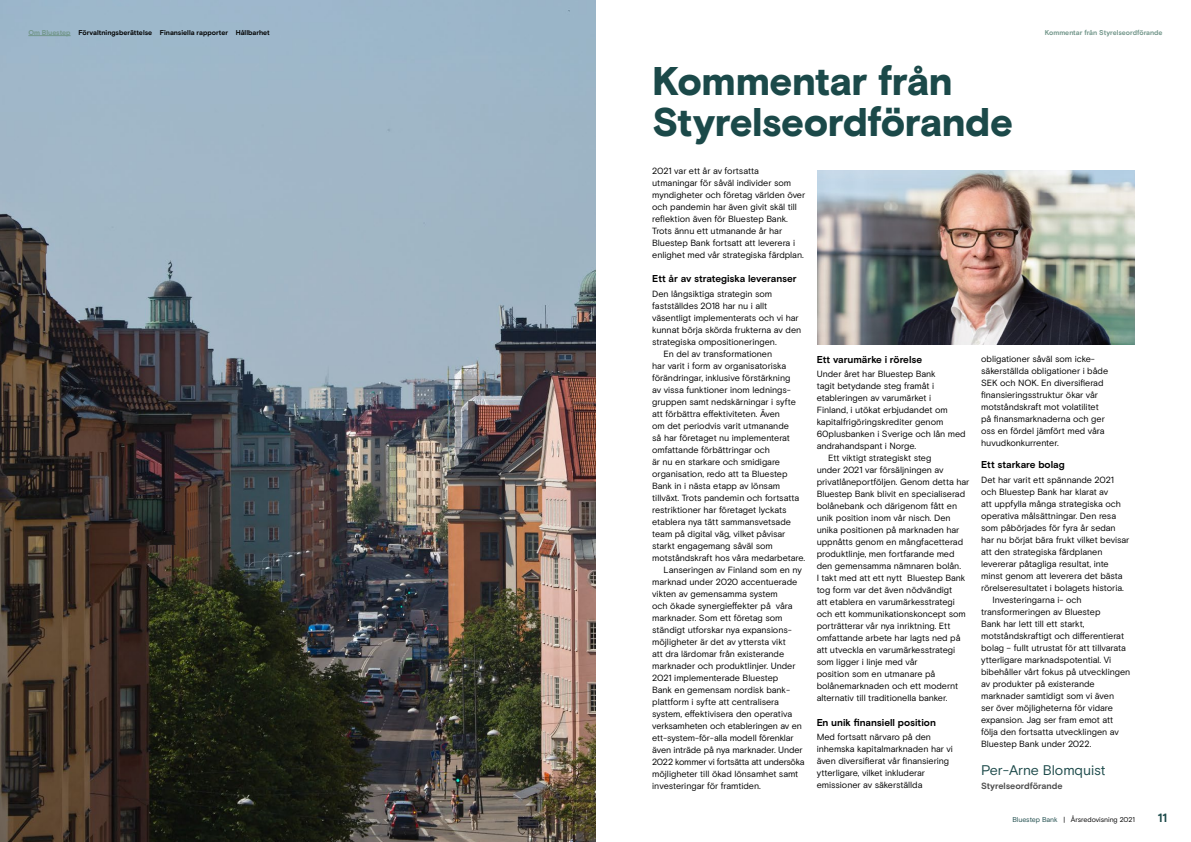
<style>
.page{position:relative;width:1191px;height:842px;background:#fff}
.page>*{position:absolute;margin:0;border:0;box-sizing:border-box;transform-origin:0 0}
.t1{font:900 40px/41px "Basis Grotesque Pro";letter-spacing:-.015em;color:#1b4949}
.t2{font:14px "Basis Grotesque Pro";letter-spacing:-.005em;color:#1b4949}
.t3{font:700 12px "Basis Grotesque Pro";color:#1b4949}
.t4{font:700 10px "Basis Grotesque Pro";color:#000}
.t5{font:9px/12px "Basis Grotesque Pro";letter-spacing:-.01em;color:#000}
.t6{font:9px "Basis Grotesque Pro";letter-spacing:-.03em;color:#000}
.t7{font:700 9px "Basis Grotesque Pro";color:#4d4d4d}
.t8{font:700 7px "Basis Grotesque Pro";color:#000}
.t9{font:7px "Basis Grotesque Pro";letter-spacing:-.01em;color:#000}
.t10{font:700 7px "Basis Grotesque Pro";letter-spacing:-.005em;color:#72968a}
.s1{color:#72968a}
.s2{color:#1b4949}
</style>
<div class="page">
<img style="left:817px;top:170px;width:317px;height:175px">
<img style="left:0;top:0;width:595px;height:842px">
<hr style="left:28px;top:35px;width:43px;height:1px;background:#72968a">
<p class="t8" style="left:28px;top:28px;width:243px"><span class="s1">Om Bluestep</span> Förvaltningsberättelse Finansiella rapporter Hållbarhet</p>
<h1 class="t1" style="left:652px;top:63px;width:362px">Kommentar från<br>Styrelseordförande</h1>
<p class="t10" style="left:1044px;top:28px;width:119px">Kommentar från Styrelseordförande</p>
<p class="t5" style="left:652px;top:165px;width:154px">2021 var ett år av fortsatta utmaningar för såväl individer som myndigheter och företag världen över och pandemin har även givit skäl till reflektion även för Bluestep Bank.<br>Trots ännu ett utmanande år har Bluestep Bank fortsatt att leverera i enlighet med vår strategiska färdplan.</p>
<p class="t4" style="left:652px;top:273px;width:146px">Ett år av strategiska leveranser</p>
<p class="t5" style="left:652px;top:288px;width:122px">Den långsiktiga strategin som</p>
<p class="t5" style="left:652px;top:300px;width:117px">fastställdes 2018 har nu i allt</p>
<p class="t5" style="left:652px;top:312px;width:148px">väsentligt implementerats och vi har</p>
<p class="t5" style="left:652px;top:324px;width:151px">kunnat börja skörda frukterna av den</p>
<p class="t5" style="left:652px;top:336px;width:126px">strategiska ompositioneringen.</p>
<p class="t5" style="left:663px;top:348px;width:110px">En del av transformationen</p>
<p class="t5" style="left:652px;top:360px;width:136px">har varit i form av organisatoriska</p>
<p class="t5" style="left:652px;top:372px;width:140px">förändringar, inklusive förstärkning</p>
<p class="t5" style="left:652px;top:384px;width:140px">av vissa funktioner inom lednings-</p>
<p class="t5" style="left:652px;top:396px;width:145px">gruppen samt nedskärningar i syfte</p>
<p class="t5" style="left:652px;top:408px;width:129px">att förbättra effektiviteten. Även</p>
<p class="t5" style="left:652px;top:420px;width:138px">om det periodvis varit utmanande</p>
<p class="t5" style="left:652px;top:432px;width:139px">så har företaget nu implementerat</p>
<p class="t5" style="left:652px;top:444px;width:119px">omfattande förbättringar och</p>
<p class="t5" style="left:652px;top:456px;width:129px">är nu en starkare och smidigare</p>
<p class="t5" style="left:652px;top:468px;width:137px">organisation, redo att ta Bluestep</p>
<p class="t5" style="left:652px;top:480px;width:129px">Bank in i nästa etapp av lönsam</p>
<p class="t5" style="left:652px;top:492px;width:149px">tillväxt. Trots pandemin och fortsatta</p>
<p class="t5" style="left:652px;top:504px;width:136px">restriktioner har företaget lyckats</p>
<p class="t5" style="left:652px;top:516px;width:140px">etablera nya tätt sammansvetsade</p>
<p class="t5" style="left:652px;top:528px;width:135px">team på digital väg, vilket påvisar</p>
<p class="t5" style="left:652px;top:540px;width:122px">starkt engagemang såväl som</p>
<p class="t5" style="left:652px;top:552px;width:154px">motståndskraft hos våra medarbetare.</p>
<p class="t5" style="left:663px;top:564px;width:140px">Lanseringen av Finland som en ny</p>
<p class="t5" style="left:652px;top:576px;width:147px">marknad under 2020 accentuerade</p>
<p class="t5" style="left:652px;top:588px;width:127px">vikten av gemensamma system</p>
<p class="t5" style="left:652px;top:600px;width:142px">och ökade synergieffekter på våra</p>
<p class="t5" style="left:652px;top:612px;width:132px">marknader. Som ett företag som</p>
<p class="t5" style="left:652px;top:624px;width:141px">ständigt utforskar nya expansions-</p>
<p class="t5" style="left:652px;top:636px;width:135px">möjligheter är det av yttersta vikt</p>
<p class="t5" style="left:652px;top:648px;width:133px">att dra lärdomar från existerande</p>
<p class="t5" style="left:652px;top:660px;width:145px">marknader och produktlinjer. Under</p>
<p class="t5" style="left:652px;top:672px;width:128px">2021 implementerade Bluestep</p>
<p class="t5" style="left:652px;top:684px;width:139px">Bank en gemensam nordisk bank-</p>
<p class="t5" style="left:652px;top:696px;width:128px">plattform i syfte att centralisera</p>
<p class="t5" style="left:652px;top:708px;width:142px">system, effektivisera den operativa</p>
<p class="t5" style="left:652px;top:720px;width:151px">verksamheten och etableringen av en</p>
<p class="t5" style="left:652px;top:732px;width:143px">ett-system-för-alla modell förenklar</p>
<p class="t5" style="left:652px;top:744px;width:152px">även inträde på nya marknader. Under</p>
<p class="t6" style="left:652px;top:757px;width:154px">2022 kommer vi fortsätta att undersöka</p>
<p class="t5" style="left:652px;top:768px;width:148px">möjligheter till ökad lönsamhet samt</p>
<p class="t5" style="left:652px;top:780px;width:110px">investeringar för framtiden.</p>
<p class="t4" style="left:816px;top:353px;width:107px">Ett varumärke i rörelse</p>
<p class="t5" style="left:816px;top:369px;width:121px">Under året har Bluestep Bank</p>
<p class="t5" style="left:816px;top:381px;width:119px">tagit betydande steg framåt i</p>
<p class="t5" style="left:816px;top:393px;width:116px">etableringen av varumärket i</p>
<p class="t5" style="left:816px;top:405px;width:133px">Finland, i utökat erbjudandet om</p>
<p class="t5" style="left:816px;top:416px;width:128px">kapitalfrigöringskrediter genom</p>
<p class="t5" style="left:816px;top:428px;width:150px">60plusbanken i Sverige och lån med</p>
<p class="t5" style="left:816px;top:440px;width:101px">andrahandspant i Norge.</p>
<p class="t5" style="left:828px;top:452px;width:105px">Ett viktigt strategiskt steg</p>
<p class="t5" style="left:816px;top:464px;width:128px">under 2021 var försäljningen av</p>
<p class="t5" style="left:816px;top:476px;width:154px">privatlåneportföljen. Genom detta har</p>
<p class="t5" style="left:816px;top:488px;width:150px">Bluestep Bank blivit en specialiserad</p>
<p class="t5" style="left:816px;top:500px;width:142px">bolånebank och därigenom fått en</p>
<p class="t5" style="left:816px;top:512px;width:135px">unik position inom vår nisch. Den</p>
<p class="t5" style="left:816px;top:524px;width:144px">unika positionen på marknaden har</p>
<p class="t5" style="left:816px;top:536px;width:148px">uppnåtts genom en mångfacetterad</p>
<p class="t5" style="left:816px;top:548px;width:139px">produktlinje, men fortfarande med</p>
<p class="t5" style="left:816px;top:560px;width:146px">den gemensamma nämnaren bolån.</p>
<p class="t5" style="left:816px;top:572px;width:150px">I takt med att ett nytt Bluestep Bank</p>
<p class="t5" style="left:816px;top:584px;width:137px">tog form var det även nödvändigt</p>
<p class="t5" style="left:816px;top:596px;width:140px">att etablera en varumärkesstrategi</p>
<p class="t5" style="left:816px;top:608px;width:151px">och ett kommunikationskoncept som</p>
<p class="t5" style="left:816px;top:620px;width:135px">porträtterar vår nya inriktning. Ett</p>
<p class="t5" style="left:816px;top:632px;width:145px">omfattande arbete har lagts ned på</p>
<p class="t5" style="left:816px;top:644px;width:140px">att utveckla en varumärkesstrategi</p>
<p class="t5" style="left:816px;top:656px;width:102px">som ligger i linje med vår</p>
<p class="t5" style="left:816px;top:668px;width:120px">position som en utmanare på</p>
<p class="t5" style="left:816px;top:680px;width:143px">bolånemarknaden och ett modernt</p>
<p class="t5" style="left:816px;top:692px;width:132px">alternativ till traditionella banker.</p>
<p class="t4" style="left:816px;top:716px;width:121px">En unik finansiell position</p>
<p class="t5" style="left:816px;top:731px;width:138px">Med fortsatt närvaro på den inhemska kapitalmarknaden har vi även diversifierat vår finansiering ytterligare, vilket inkluderar emissioner av säkerställda</p>
<p class="t5" style="left:981px;top:353px;width:128px">obligationer såväl som icke&shy;säkerställda obligationer i både<br>SEK och NOK. En diversifierad finansieringsstruktur ökar vår motståndskraft mot volatilitet på finansmarknaderna och ger oss en fördel jämfört med våra huvudkonkurrenter.</p>
<p class="t4" style="left:981px;top:458px;width:85px">Ett starkare bolag</p>
<p class="t5" style="left:981px;top:474px;width:135px">Det har varit ett spännande 2021</p>
<p class="t5" style="left:981px;top:486px;width:129px">och Bluestep Bank har klarat av</p>
<p class="t5" style="left:981px;top:498px;width:141px">att uppfylla många strategiska och</p>
<p class="t5" style="left:981px;top:510px;width:137px">operativa målsättningar. Den resa</p>
<p class="t5" style="left:981px;top:522px;width:136px">som påbörjades för fyra år sedan</p>
<p class="t5" style="left:981px;top:534px;width:150px">har nu börjat bära frukt vilket bevisar</p>
<p class="t5" style="left:981px;top:546px;width:123px">att den strategiska färdplanen</p>
<p class="t5" style="left:981px;top:558px;width:129px">levererar påtagliga resultat, inte</p>
<p class="t5" style="left:981px;top:570px;width:143px">minst genom att leverera det bästa</p>
<p class="t5" style="left:981px;top:582px;width:144px">rörelseresultatet i bolagets historia.</p>
<p class="t5" style="left:992px;top:594px;width:91px">Investeringarna i- och</p>
<p class="t5" style="left:981px;top:606px;width:121px">transformeringen av Bluestep</p>
<p class="t5" style="left:981px;top:618px;width:105px">Bank har lett till ett starkt,</p>
<p class="t5" style="left:981px;top:630px;width:144px">motståndskraftigt och differentierat</p>
<p class="t5" style="left:981px;top:642px;width:146px">bolag – fullt utrustat för att tillvarata</p>
<p class="t5" style="left:981px;top:654px;width:132px">ytterligare marknadspotential. Vi</p>
<p class="t5" style="left:981px;top:666px;width:151px">bibehåller vårt fokus på utvecklingen</p>
<p class="t5" style="left:981px;top:678px;width:115px">av produkter på existerande</p>
<p class="t5" style="left:981px;top:690px;width:135px">marknader samtidigt som vi även</p>
<p class="t5" style="left:981px;top:702px;width:133px">ser över möjligheterna för vidare</p>
<p class="t5" style="left:981px;top:714px;width:134px">expansion. Jag ser fram emot att</p>
<p class="t5" style="left:981px;top:726px;width:139px">följa den fortsatta utvecklingen av</p>
<p class="t5" style="left:981px;top:738px;width:112px">Bluestep Bank under 2022.</p>
<h2 class="t2" style="left:981px;top:761px;width:126px">Per-Arne Blomquist</h2>
<p class="t7" style="left:981px;top:781px;width:83px">Styrelseordförande</p>
<p class="t9" style="left:1012px;top:816px;width:124px"><span class="s2">Bluestep Bank</span> | Årsredovisning 2021</p>
<h3 class="t3" style="left:1157px;top:811px;width:11px">11</h3>
</div>
